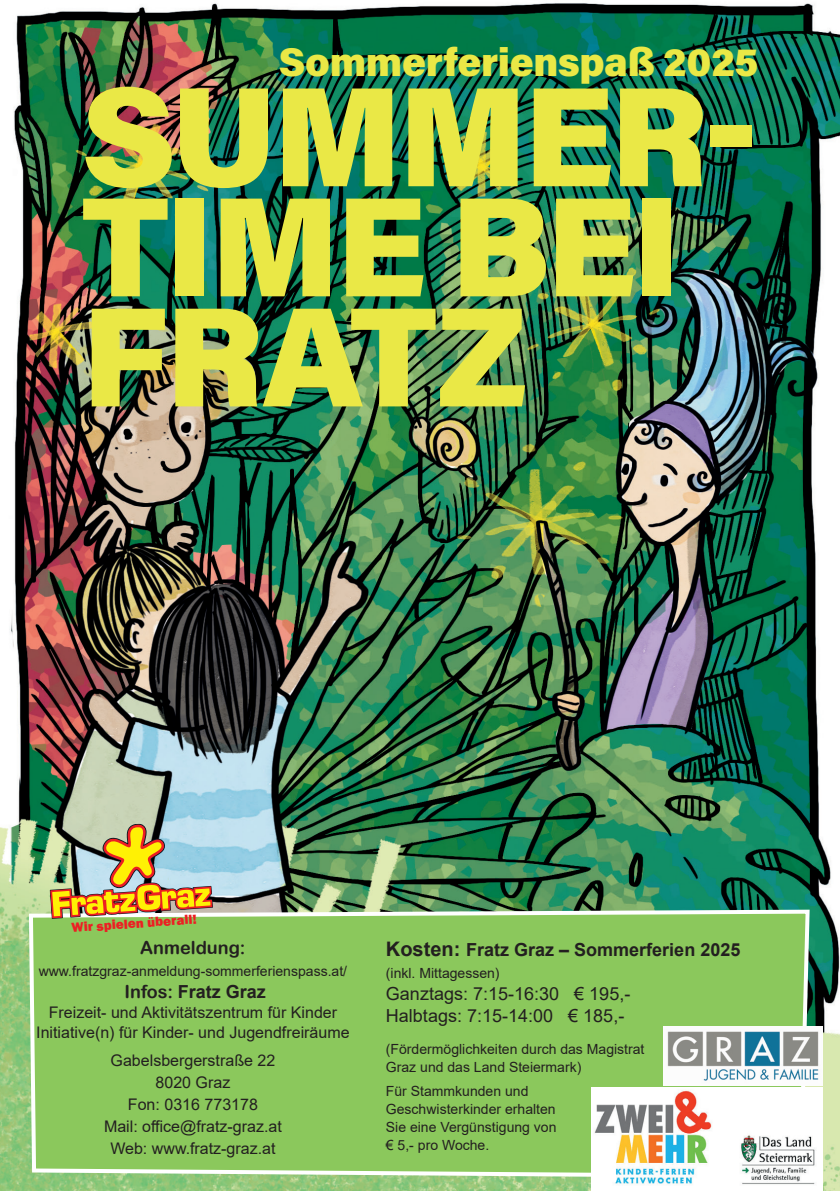
<style>
.page{position:relative;width:840px;height:1191px;background:#fff}
.page>*{position:absolute;margin:0;border:0;box-sizing:border-box;transform-origin:0 0}
.t1{font:142px/110px "Acumin Variable Concept";letter-spacing:-.03em;color:#eae846}
.t2{font:40px "Acumin Variable Concept";letter-spacing:-.01em;color:#eae846}
.t3{font:18px/22px "Arial";color:#231f20}
.t4{font:700 18px "Arial";color:#231f20}
.t5{font:18px "Arial Rounded MT Bold";color:#231f20}
.t6{font:16px/22px "Arial";color:#231f20;text-align:center}
.t7{font:14px/18px "Arial";color:#231f20}
.t8{font:800 13.6px "Franklin Gothic";color:#ed1e23}
.s1{font-family:"Arial Rounded MT Bold";font-weight:400}
.s2{font-size:20px}
</style>
<div class="page">
<img style="left:0;top:3px;width:839px;height:1188px">
<img style="left:591px;top:1087px;width:230px;height:104px">
<img style="left:662px;top:1026px;width:159px;height:59px">
<h2 class="t2" style="left:278px;top:35px;width:481px">Sommerferienspaß 2025</h2>
<h1 class="t1" style="left:81px;top:76px;width:678px">SUMMER-<br>TIME BEI<br>FRATZ</h1>
<p class="t8" style="left:71px;top:919px;width:127px;rotate:-4deg">Wir spielen überall!</p>
<p class="t5" style="left:140px;top:937px;width:107px">Anmeldung:</p>
<p class="t7" style="left:39px;top:962px;width:310px">www.fratzgraz-anmeldung-sommerferienspass.at/</p>
<p class="t4" style="left:124px;top:979px;width:143px"><span class="s1">Infos:</span> Fratz Graz</p>
<p class="t6" style="left:36px;top:1002px;width:315px;line-height:20px">Freizeit- und Aktivitätszentrum für Kinder<br>Initiative(n) für Kinder- und Jugendfreiräume</p>
<p class="t6" style="left:104px;top:1049px;width:179px">Gabelsbergerstraße 22<br>8020 Graz<br>Fon: 0316 773178<br>Mail: office@fratz-graz.at<br>Web: www.fratz-graz.at</p>
<p class="t4" style="left:386px;top:936px;width:356px"><span class="s2">Kosten:</span> Fratz Graz – Sommerferien 2025</p>
<p class="t7" style="left:386px;top:963px;width:115px">(inkl. Mittagessen)</p>
<p class="t3" style="left:386px;top:982px;width:246px">Ganztags: 7:15-16:30 € 195,-<br>Halbtags: 7:15-14:00 € 185,-</p>
<p class="t7" style="left:386px;top:1039px;width:260px">(Fördermöglichkeiten durch das Magistrat<br>Graz und das Land Steiermark)</p>
<p class="t7" style="left:386px;top:1081px;width:172px">Für Stammkunden und<br>Geschwisterkinder erhalten<br>Sie eine Vergünstigung von € 5,- pro Woche.</p>
</div>
